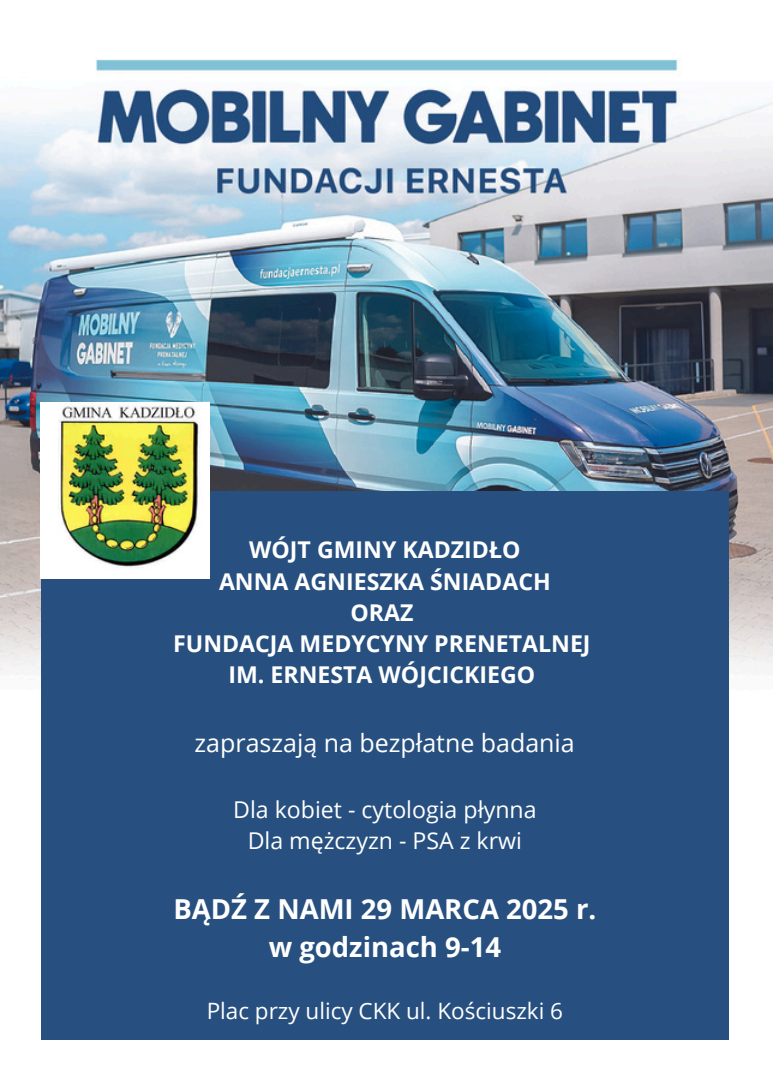
<style>
.page{position:relative;width:773px;height:1077px;background:#fff}
.page>*{position:absolute;margin:0;border:0;box-sizing:border-box;transform-origin:0 0}
.t1{font:700 27.5px/37.5px "Open Sans";color:#fff;text-align:center}
.t2{font:25px "Open Sans";color:#fff}
.t3{font:700 23px/31.2px "Open Sans";color:#fff;text-align:center}
.t4{font:23px "Open Sans";color:#fff}
.t5{font:22.5px "Open Sans";color:#fff}
</style>
<div class="page">
<img style="left:0;top:58px;width:772px;height:982px">
<div style="left:41px;top:491px;width:687px;height:548px;background:#275080"></div>
<img style="left:41px;top:402px;width:168px;height:176px">
<p class="t3" style="left:173px;top:533px;width:419px">WÓJT GMINY KADZIDŁO<br>ANNA AGNIESZKA ŚNIADACH<br>ORAZ<br>FUNDACJA MEDYCYNY PRENETALNEJ<br>IM. ERNESTA WÓJCICKIEGO</p>
<p class="t2" style="left:194px;top:725px;width:382px">zapraszają na bezpłatne badania</p>
<h3 class="t4" style="left:233px;top:793px;width:305px">Dla kobiet - cytologia płynna</h3>
<h2 class="t4" style="left:248px;top:824px;width:276px">Dla mężczyzn - PSA z krwi</h2>
<p class="t1" style="left:173px;top:889px;width:424px">BĄDŹ Z NAMI 29 MARCA 2025 r. w godzinach 9-14</p>
<p class="t5" style="left:207px;top:995px;width:358px">Plac przy ulicy CKK ul. Kościuszki 6</p>
</div>
